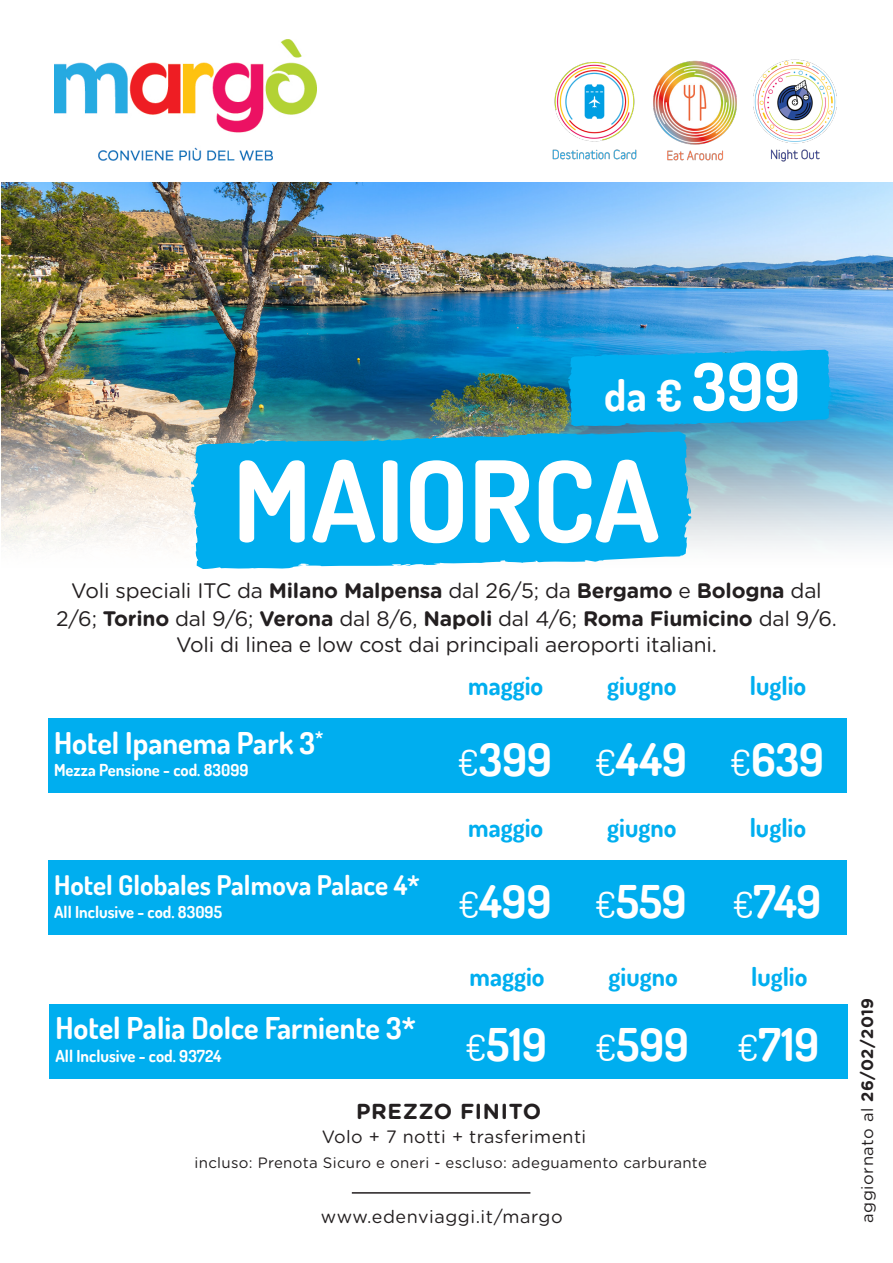
<style>
.page{position:relative;width:893px;height:1263px;background:#fff}
.page>*{position:absolute;margin:0;border:0;box-sizing:border-box;transform-origin:0 0}
.t1{font:700 112.5px "Dosis";color:#fff}
.t2{font:700 45px "Dosis";color:#fff}
.t3{font:700 42.75px "Dosis";color:#fff}
.nome{font:700 30px "Dosis";color:#fff}
.nome-2{font:700 27px "Dosis";color:#fff}
.t4{font:700 25.5px "Dosis";color:#00aeef}
.t5{font:700 21.75px "Gotham Rounded";letter-spacing:.03em;color:#231f20}
.t6{font:21px/28.5px "Gotham Rounded";letter-spacing:-.01em;color:#231f20;text-align:center}
.t7{font:18px "Gotham Rounded";letter-spacing:.03em;color:#231f20}
.t8{font:17.85px "Gotham Rounded";letter-spacing:.02em;color:#231f20}
.nome-3{font:700 16.5px "Dosis";color:#fff}
.t9{font:16.5px "Gotham Rounded";letter-spacing:.03em;color:#231f20}
.t10{font:15px "Gotham Rounded";letter-spacing:.02em;color:#231f20}
.s1{font-size:66px}
.s2{font-weight:700}
.s3{font-weight:400;font-size:36px}
</style>
<div class="page">
<hr style="left:352px;top:1192px;width:178px;height:1px;background:#231f20">
<img style="left:1px;top:183px;width:892px;height:364px">
<img style="left:54px;top:40px;width:263px;height:120px">
<svg style="left:190px;top:431px;width:503px;height:138px;background:#14b1ea"></svg>
<svg style="left:567px;top:349px;width:265px;height:85px;background:#0ca8e5"></svg>
<div style="left:49px;top:1004px;width:799px;height:75px;background:#00aeef"></div>
<div style="left:48px;top:718px;width:799px;height:74px;background:#00aeef"></div>
<div style="left:48px;top:860px;width:799px;height:74px;background:#00aeef"></div>
<img style="left:753px;top:59px;width:84px;height:103px">
<img style="left:653px;top:60px;width:84px;height:101px">
<img style="left:552px;top:62px;width:85px;height:98px">
<p class="t3" style="left:604px;top:368px;width:198px">da € <span class="s1">399</span></p>
<p class="t1" style="left:233px;top:429px;width:428px">MAIORCA</p>
<p class="t6" style="left:56px;top:575px;width:782px">Voli speciali ITC da <span class="s2">Milano Malpensa</span> dal 26/5; da <span class="s2">Bergamo</span> e <span class="s2">Bologna</span> dal<br>2/6; <span class="s2">Torino</span> dal 9/6; <span class="s2">Verona</span> dal 8/6, <span class="s2">Napoli</span> dal 4/6; <span class="s2">Roma Fiumicino</span> dal 9/6.</p>
<p class="t6" style="left:176px;top:629px;width:542px">Voli di linea e low cost dai principali aeroporti italiani.</p>
<p class="nome" style="left:54px;top:723px;width:271px">Hotel Ipanema Park 3<sup>*</sup></p>
<p class="nome-3" style="left:54px;top:760px;width:196px">Mezza Pensione - cod. 83099</p>
<p class="nome-2" style="left:54px;top:868px;width:367px">Hotel Globales Palmova Palace 4*</p>
<p class="nome-3" style="left:54px;top:902px;width:169px">All Inclusive - cod. 83095</p>
<p class="nome" style="left:55px;top:1009px;width:362px">Hotel Palia Dolce Farniente 3*</p>
<p class="nome-3" style="left:55px;top:1045px;width:167px">All Inclusive - cod. 93724</p>
<p class="t4" style="left:468px;top:669px;width:76px">maggio</p>
<p class="t4" style="left:607px;top:669px;width:71px">giugno</p>
<p class="t4" style="left:750px;top:669px;width:58px">luglio</p>
<p class="t2" style="left:458px;top:731px;width:95px"><span class="s3">€</span>399</p>
<p class="t2" style="left:595px;top:731px;width:93px"><span class="s3">€</span>449</p>
<p class="t2" style="left:730px;top:731px;width:95px"><span class="s3">€</span>639</p>
<p class="t4" style="left:468px;top:811px;width:76px">maggio</p>
<p class="t4" style="left:607px;top:811px;width:71px">giugno</p>
<p class="t4" style="left:750px;top:811px;width:58px">luglio</p>
<p class="t2" style="left:458px;top:873px;width:95px"><span class="s3">€</span>499</p>
<p class="t2" style="left:595px;top:873px;width:93px"><span class="s3">€</span>559</p>
<p class="t2" style="left:733px;top:873px;width:90px"><span class="s3">€</span>749</p>
<p class="t4" style="left:470px;top:960px;width:76px">maggio</p>
<p class="t4" style="left:609px;top:960px;width:71px">giugno</p>
<p class="t4" style="left:751px;top:960px;width:58px">luglio</p>
<p class="t2" style="left:465px;top:1016px;width:83px"><span class="s3">€</span>519</p>
<p class="t2" style="left:596px;top:1016px;width:95px"><span class="s3">€</span>599</p>
<p class="t2" style="left:737px;top:1016px;width:83px"><span class="s3">€</span>719</p>
<p class="t5" style="left:356px;top:1095px;width:187px">PREZZO FINITO</p>
<p class="t8" style="left:322px;top:1124px;width:266px">Volo + 7 notti + trasferimenti</p>
<p class="t10" style="left:195px;top:1152px;width:514px">incluso: Prenota Sicuro e oneri - escluso: adeguamento carburante</p>
<p class="t7" style="left:321px;top:1204px;width:243px">www.edenviaggi.it/margo</p>
<p class="t9" style="left:856px;top:1222px;width:226px;rotate:-90deg">aggiornato al <span class="s2">26/02/2019</span></p>
</div>
